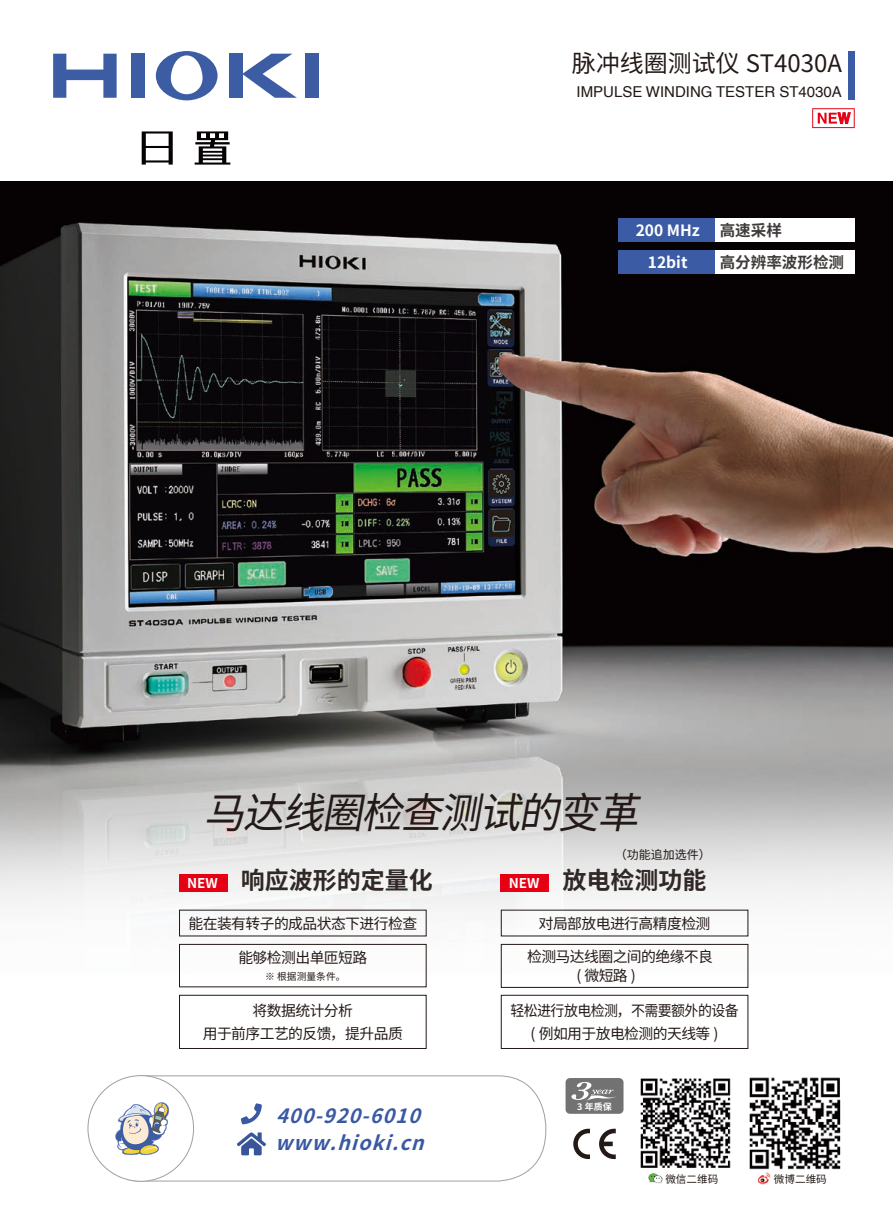
<style>
.page{position:relative;width:893px;height:1212px;background:#fff}
.page>*{position:absolute;margin:0;border:0;box-sizing:border-box;transform-origin:0 0}
.t1{font:italic 41.85px "Source Han Sans CN";color:#231916}
.t2{font:700 24px "Source Han Sans CN";color:#302826}
.t3{font:24px "Source Han Sans CN";color:#231916}
.t4{font:italic 700 19.65px/27.2px "Source Han Sans CN";color:#3a59a3}
.t5{font:700 15.6px "Source Han Sans CN";color:#3f3b3a}
.t6{font:700 15.6px "Source Han Sans CN";color:#fff}
.t7{font:15px "Helvetica";color:#231916}
.t8{font:14.85px/23.1px "Source Han Sans CN";letter-spacing:-.04em;color:#231916;text-align:center}
.t9{font:14.85px/23.1px "Source Han Sans CN";letter-spacing:-.04em;color:#231916;text-align:center;scale:.94 1}
.t10{font:12px "Source Han Sans CN";color:#231916}
.t11{font:10.65px "Source Han Sans CN";color:#231916}
.t12{font:9.75px "Source Han Sans CN";color:#231916}
.t13{font:700 9px "Source Han Sans CN";color:#fff}
.s1{font-size:13.5px;color:#fff}
</style>
<div class="page">
<img style="left:0;top:182px;width:893px;height:793px">
<svg style="left:812px;top:108px;width:43px;height:20px"></svg>
<svg style="left:53px;top:54px;width:64px;height:44px"></svg>
<div style="left:131px;top:54px;width:13px;height:44px;background:#3c5ca4"></div>
<svg style="left:156px;top:51px;width:62px;height:49px"></svg>
<div style="left:229px;top:54px;width:13px;height:44px;background:#3c5ca4"></div>
<svg style="left:242px;top:54px;width:55px;height:44px"></svg>
<div style="left:306px;top:54px;width:13px;height:44px;background:#3c5ca4"></div>
<svg style="left:142px;top:131px;width:31px;height:34px"></svg>
<svg style="left:195px;top:131px;width:35px;height:34px"></svg>
<div style="left:848px;top:51px;width:7px;height:48px;background:#3b5ca4"></div>
<div style="left:619px;top:218px;width:96px;height:24px;background:#3b5ca4"></div>
<div style="left:715px;top:218px;width:140px;height:24px;background:#fff"></div>
<div style="left:619px;top:250px;width:96px;height:24px;background:#3b5ca4"></div>
<div style="left:715px;top:250px;width:140px;height:24px;background:#fff"></div>
<div style="left:179px;top:874px;width:48px;height:17px;background:#e60013"></div>
<div style="left:179px;top:944px;width:248px;height:43px;border:1px solid #231916"></div>
<div style="left:179px;top:995px;width:248px;height:54px;border:1px solid #231916"></div>
<div style="left:501px;top:874px;width:48px;height:17px;background:#e60013"></div>
<div style="left:501px;top:944px;width:247px;height:44px;border:1px solid #231916"></div>
<div style="left:501px;top:995px;width:247px;height:54px;border:1px solid #231916"></div>
<div style="left:566px;top:1078px;width:57px;height:36px;background:#727272;border-radius:4px"></div>
<svg style="left:571px;top:1082px;width:45px;height:19px"></svg>
<svg style="left:573px;top:1129px;width:17px;height:30px"></svg>
<svg style="left:599px;top:1129px;width:17px;height:30px"></svg>
<svg style="left:91px;top:1075px;width:455px;height:106px"></svg>
<div style="left:88px;top:1075px;width:106px;height:106px;background:#fff;border:1px solid #a0a0a1;border-radius:50%"></div>
<svg style="left:236px;top:1132px;width:31px;height:23px"></svg>
<svg style="left:241px;top:1103px;width:21px;height:21px"></svg>
<svg style="left:115px;top:1102px;width:54px;height:53px"></svg>
<svg style="left:758px;top:1173px;width:13px;height:11px"></svg>
<img style="left:640px;top:1078px;width:91px;height:90px">
<img style="left:749px;top:1077px;width:92px;height:93px">
<svg style="left:648px;top:1173px;width:14px;height:11px"></svg>
<h2 class="t3" style="left:572px;top:50px;width:272px">脉冲线圈测试仪 ST4030A</h2>
<p class="t7" style="left:577px;top:83px;width:267px">IMPULSE WINDING TESTER ST4030A</p>
<p class="t6" style="left:636px;top:221px;width:66px">200 MHz</p>
<p class="t5" style="left:720px;top:221px;width:64px">高速采样</p>
<p class="t6" style="left:648px;top:254px;width:41px">12bit</p>
<p class="t5" style="left:720px;top:253px;width:126px">高分辨率波形检测</p>
<h1 class="t1" style="left:204px;top:789px;width:457px">马达线圈检查测试的变革</h1>
<h2 class="t2" style="left:187px;top:866px;width:247px"><span class="s1">NEW</span> 响应波形的定量化</h2>
<p class="t8" style="left:188px;top:912px;width:230px">能在装有转子的成品状态下进行检查</p>
<p class="t10" style="left:615px;top:848px;width:97px">（功能追加选件）</p>
<h2 class="t2" style="left:509px;top:866px;width:199px"><span class="s1">NEW</span> 放电检测功能</h2>
<p class="t8" style="left:539px;top:912px;width:173px">对局部放电进行高精度检测</p>
<p class="t8" style="left:238px;top:946px;width:130px">能够检测出单匝短路</p>
<p class="t12" style="left:265px;top:971px;width:82px">※ 根据测量条件。</p>
<p class="t8" style="left:576px;top:947px;width:138px;line-height:18.9px;text-align:left;text-indent:-49px">检测马达线圈之间的绝缘不良( 微短路 )</p>
<p class="t8" style="left:203px;top:999px;width:202px">将数据统计分析<br>用于前序工艺的反馈，提升品质</p>
<p class="t9" style="left:510px;top:999px;width:244px">轻松进行放电检测，不需要额外的设备( 例如用于放电检测的天线等 )</p>
<h3 class="t4" style="left:275px;top:1103px;width:166px">400-920-6010 www.hioki.cn</h3>
<p class="t13" style="left:577px;top:1102px;width:36px">3 年质保</p>
<p class="t11" style="left:665px;top:1172px;width:55px">微信二维码</p>
<p class="t11" style="left:774px;top:1172px;width:55px">微博二维码</p>
</div>
